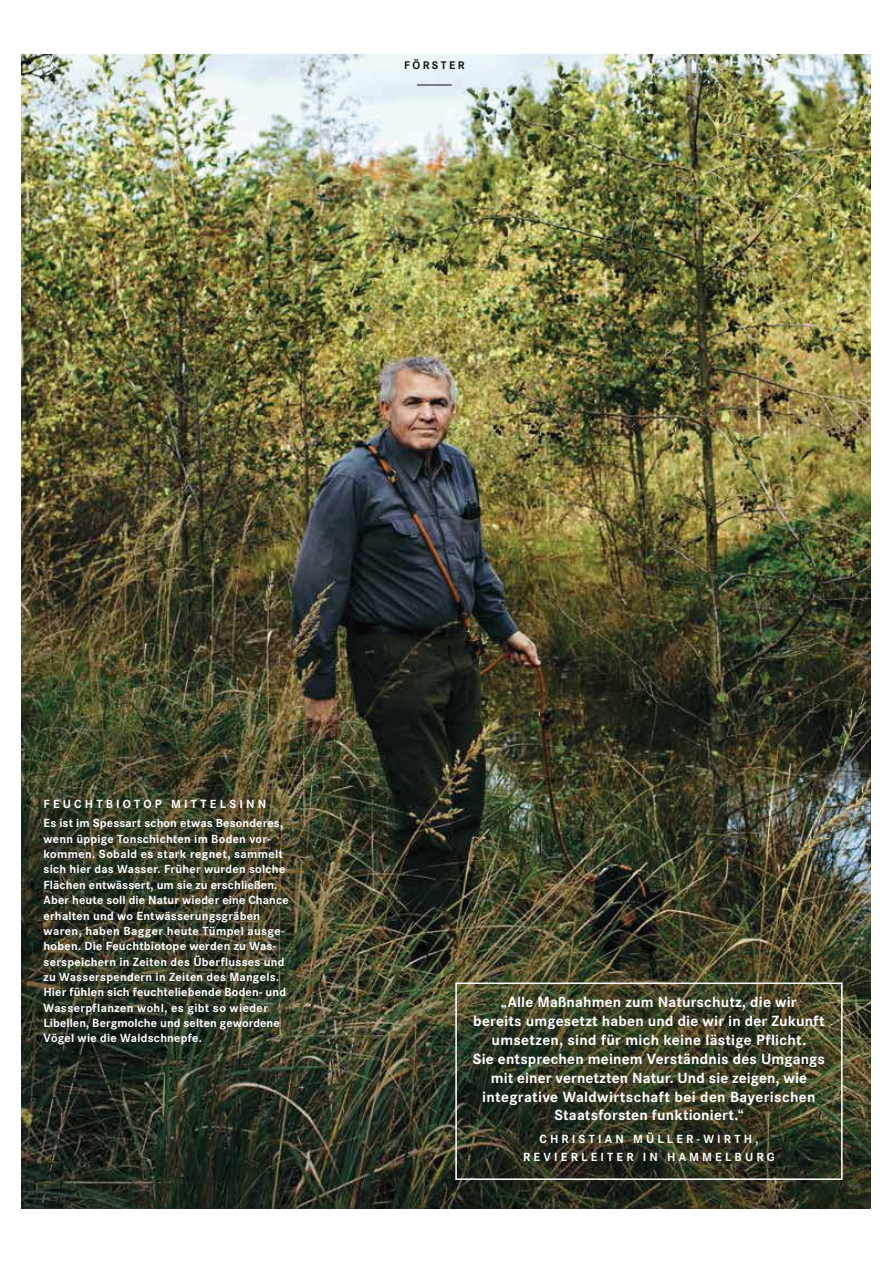
<style>
.page{position:relative;width:893px;height:1263px;background:#fff}
.page>*{position:absolute;margin:0;border:0;box-sizing:border-box;transform-origin:0 0}
.t1{font:700 15.3px/18.8px "Corporate S";letter-spacing:.01em;color:#fff;text-align:center}
.t2{font:700 12.3px/15.3px "Corporate S";letter-spacing:.02em;color:#fff}
.t3{font:700 12.3px/17.7px "Corporate S";letter-spacing:.255em;color:#fff;text-align:center}
.t4{font:700 11.55px "Corporate S";letter-spacing:.21em;color:#121614}
</style>
<div class="page">
<img style="left:22px;top:55px;width:849px;height:1153px">
<div style="left:455px;top:983px;width:387px;height:197px;border:2px solid #fff"></div>
<hr style="left:417px;top:85px;width:35px;height:1px;background:#121614">
<p class="t4" style="left:404px;top:60px;width:62px">FÖRSTER</p>
<p class="t2" style="left:44px;top:795px;width:241px;line-height:19.6px">FEUCHTBIOTOP MITTELSINN<br>Es ist im Spessart schon etwas Besonderes,</p>
<p class="t2" style="left:44px;top:832px;width:247px">wenn üppige Tonschichten im Boden vor&shy;kommen. Sobald es stark regnet, sammelt sich hier das Wasser. Früher wurden solche Flächen entwässert, um sie zu erschließen.<br>Aber heute soll die Natur wieder eine Chance erhalten und wo Entwässerungsgräben waren, haben Bagger heute Tümpel ausge&shy;hoben. Die Feuchtbiotope werden zu Was&shy;serspeichern in Zeiten des Überflusses und zu Wasserspendern in Zeiten des Mangels.<br>Hier fühlen sich feuchteliebende Boden- und Wasserpflanzen wohl, es gibt so wieder Libellen, Bergmolche und selten gewordene Vögel wie die Waldschnepfe.</p>
<p class="t1" style="left:473px;top:994px;width:354px">„Alle Maßnahmen zum Naturschutz, die wir<br>bereits umgesetzt haben und die wir in der Zukunft umsetzen, sind für mich keine lästige Pflicht.<br>Sie entsprechen meinem Verständnis des Umgangs mit einer vernetzten Natur. Und sie zeigen, wie integrative Waldwirtschaft bei den Bayerischen Staatsforsten funktioniert.“</p>
<p class="t3" style="left:523px;top:1132px;width:253px">CHRISTIAN MÜLLER-WIRTH,<br>REVIERLEITER IN HAMMELBURG</p>
</div>
